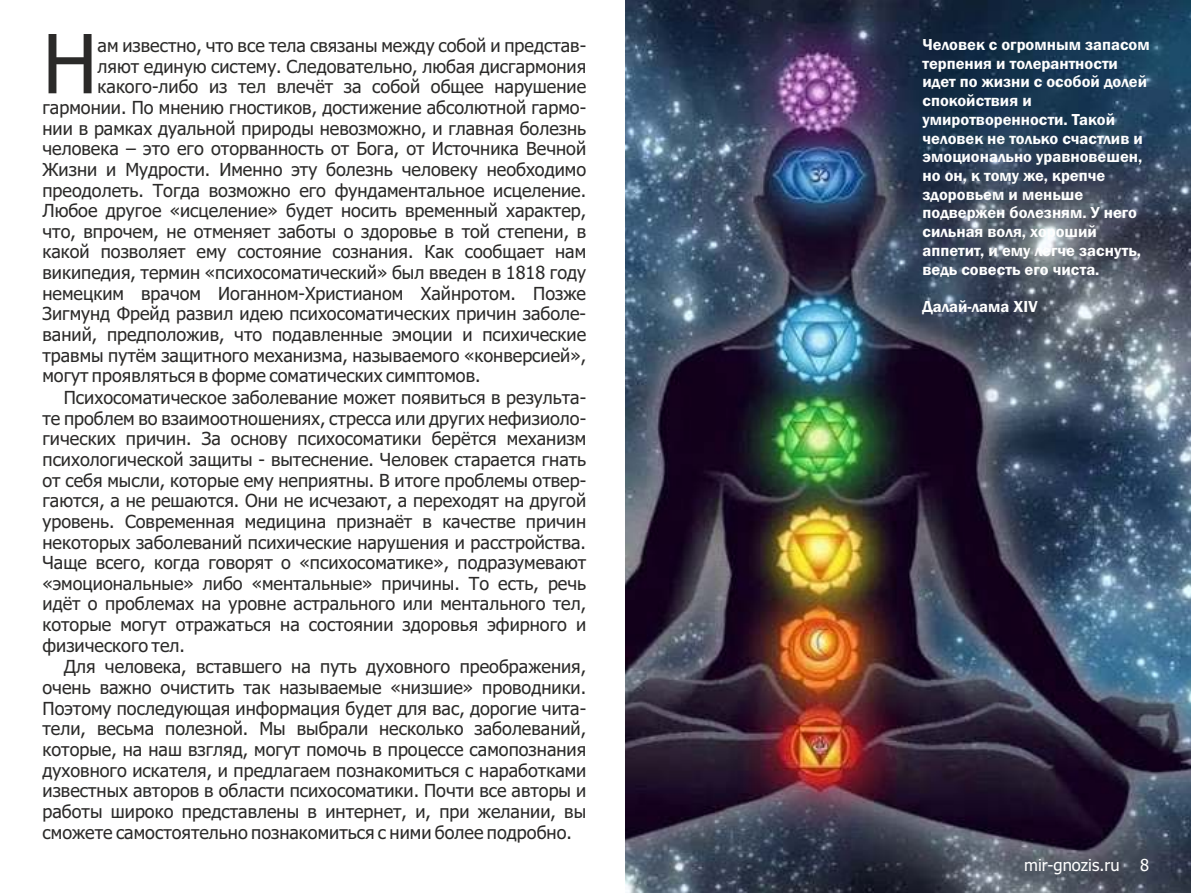
<style>
.page{position:relative;width:1191px;height:893px;background:#fff}
.page>*{position:absolute;margin:0;border:0;box-sizing:border-box;transform-origin:0 0}
.t1{font:81.6px "Tahoma";color:#2b2a29}
.t2{font:18px/20.7px "Tahoma";color:#2b2a29;text-align:justify}
.t3{font:600 16.5px/18.8px "Franklin Gothic";color:#fefefe}
.t4{font:16.5px "Tahoma";color:#fefefe}
</style>
<div class="page">
<img style="left:625px;top:0;width:566px;height:893px">
<h1 class="t1" style="left:42px;top:31px;width:57px">Н</h1>
<p class="t2" style="left:98px;top:37px;width:490px">ам известно, что все тела связаны между собой и представ-</p>
<p class="t2" style="left:98px;top:57px;width:490px">ляют единую систему. Следовательно, любая дисгармония</p>
<p class="t2" style="left:98px;top:78px;width:490px">какого-либо из тел влечёт за собой общее нарушение</p>
<p class="t2" style="left:42px;top:99px;width:545px">гармонии. По мнению гностиков, достижение абсолютной гармо-</p>
<p class="t2" style="left:42px;top:119px;width:545px">нии в рамках дуальной природы невозможно, и главная болезнь</p>
<p class="t2" style="left:42px;top:140px;width:545px">человека – это его оторванность от Бога, от Источника Вечной</p>
<p class="t2" style="left:42px;top:160px;width:545px">Жизни и Мудрости. Именно эту болезнь человеку необходимо</p>
<p class="t2" style="left:42px;top:181px;width:545px">преодолеть. Тогда возможно его фундаментальное исцеление.</p>
<p class="t2" style="left:42px;top:202px;width:545px">Любое другое «исцеление» будет носить временный характер,</p>
<p class="t2" style="left:42px;top:222px;width:545px">что, впрочем, не отменяет заботы о здоровье в той степени, в</p>
<p class="t2" style="left:42px;top:243px;width:545px">какой позволяет ему состояние сознания. Как сообщает нам</p>
<p class="t2" style="left:42px;top:264px;width:545px">википедия, термин «психосоматический» был введен в 1818 году</p>
<p class="t2" style="left:42px;top:284px;width:545px">немецким врачом Иоганном-Христианом Хайнротом. Позже</p>
<p class="t2" style="left:42px;top:305px;width:545px">Зигмунд Фрейд развил идею психосоматических причин заболе-</p>
<p class="t2" style="left:42px;top:326px;width:545px">ваний, предположив, что подавленные эмоции и психические</p>
<p class="t2" style="left:42px;top:346px;width:545px">травмы путём защитного механизма, называемого «конверсией»,</p>
<p class="t2" style="left:42px;top:367px;width:439px">могут проявляться в форме соматических симптомов.</p>
<p class="t2" style="left:42px;top:389px;width:545px;text-indent:21px">Психосоматическое заболевание может появиться в результа&shy;те проблем во взаимоотношениях, стресса или других нефизиоло&shy;гических причин. За основу психосоматики берётся механизм психологической защиты - вытеснение. Человек старается гнать от себя мысли, которые ему неприятны. В итоге проблемы отвер&shy;гаются, а не решаются. Они не исчезают, а переходят на другой уровень. Современная медицина признаёт в качестве причин некоторых заболеваний психические нарушения и расстройства.<br>Чаще всего, когда говорят о «психосоматике», подразумевают «эмоциональные» либо «ментальные» причины. То есть, речь идёт о проблемах на уровне астрального или ментального тел, которые могут отражаться на состоянии здоровья эфирного и физического тел.</p>
<p class="t2" style="left:43px;top:658px;width:545px;text-indent:21px">Для человека, вставшего на путь духовного преображения, очень важно очистить так называемые «низшие» проводники.<br>Поэтому последующая информация будет для вас, дорогие чита&shy;тели, весьма полезной. Мы выбрали несколько заболеваний, которые, на наш взгляд, могут помочь в процессе самопознания духовного искателя, и предлагаем познакомиться с наработками известных авторов в области психосоматики. Почти все авторы и работы широко представлены в интернет, и, при желании, вы сможете самостоятельно познакомиться с ними более подробно.</p>
<p class="t3" style="left:922px;top:36px;width:229px">Человек с огромным запасом терпения и толерантности идет по жизни с особой долей спокойствия и умиротворенности. Такой человек не только счастлив и эмоционально уравновешен, но он, к тому же, крепче здоровьем и меньше подвержен болезням. У него сильная воля, хороший аппетит, и ему легче заснуть, ведь совесть его чиста.</p>
<p class="t3" style="left:922px;top:298px;width:116px">Далай-лама XIV</p>
<p class="t4" style="left:1024px;top:859px;width:97px">mir-gnozis.ru</p>
<p class="t4" style="left:1140px;top:859px;width:11px">8</p>
</div>
